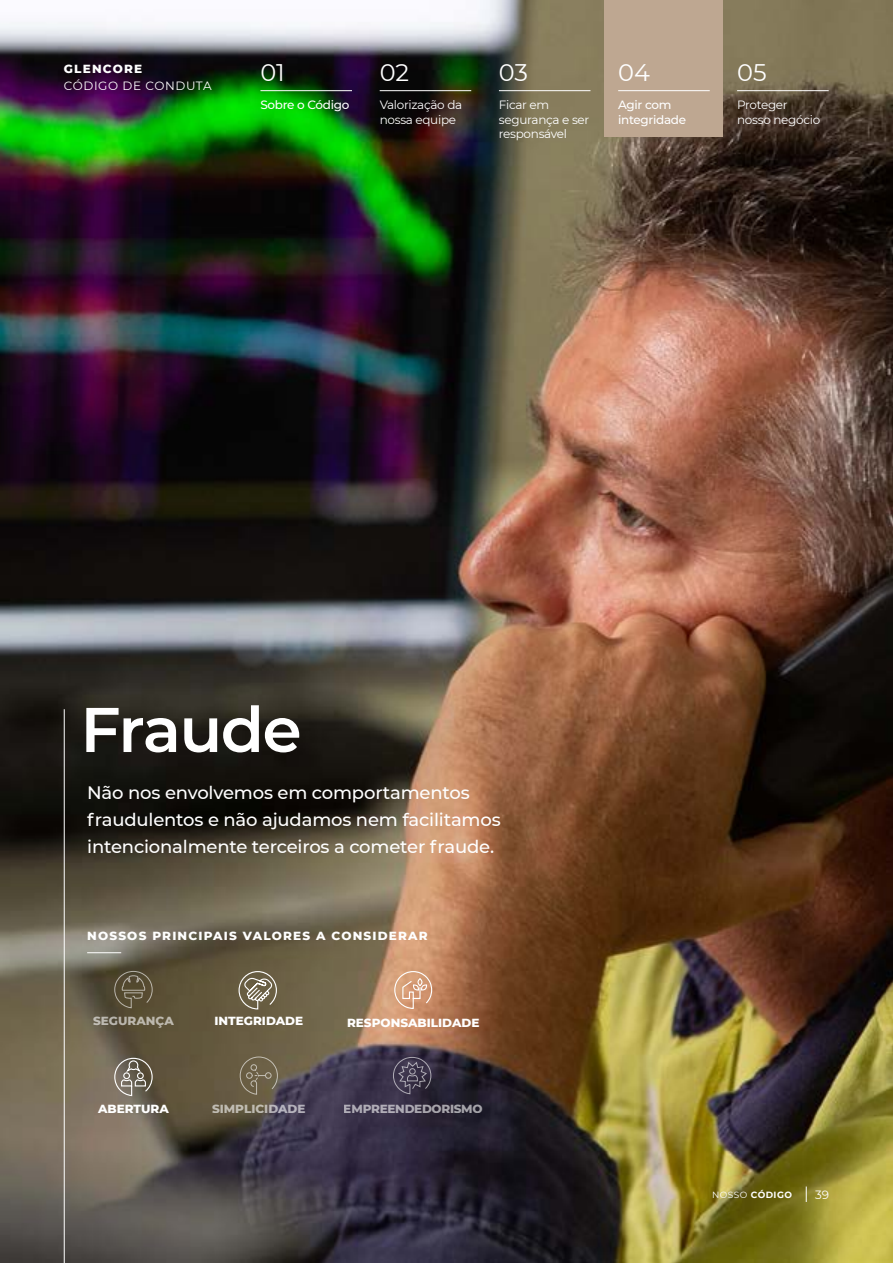
<style>
.page{position:relative;width:893px;height:1263px;background:#fff}
.page>*{position:absolute;margin:0;border:0;box-sizing:border-box;transform-origin:0 0}
.t1{font:600 63px "Montserrat";letter-spacing:-.025em;color:#fff}
.t2{font:24px "Montserrat";color:#fff}
.t3{font:500 18px/27px "Montserrat";letter-spacing:-.01em;color:#fff}
.t4{font:12px/14.4px "Montserrat";letter-spacing:-.025em;color:#fff}
.t5{font:800 12px "Montserrat";color:#fff}
.t6{font:800 12px "Montserrat";letter-spacing:.1em;color:#fff}
.t7{font:500 12px/14.4px "Montserrat";letter-spacing:-.025em;color:#fff}
.t8{font:800 12px "Montserrat";letter-spacing:-.025em;color:#fff}
.t9{font:12px "Montserrat";letter-spacing:.05em;color:#fff}
.t10{font:700 9px "Montserrat";letter-spacing:.05em;color:#fff}
.s1{font-weight:400}
</style>
<div class="page">
<img style="left:0;top:0;width:893px;height:1263px">
<svg style="left:239px;top:1056px;width:39px;height:39px"></svg>
<svg style="left:238px;top:970px;width:39px;height:40px"></svg>
<hr style="left:87px;top:952px;width:34px;height:1px;background:#fff">
<svg style="left:393px;top:1057px;width:39px;height:37px"></svg>
<svg style="left:394px;top:970px;width:39px;height:39px"></svg>
<svg style="left:114px;top:971px;width:39px;height:37px"></svg>
<svg style="left:114px;top:1057px;width:39px;height:40px"></svg>
<hr style="left:64px;top:709px;width:1px;height:554px;background:#fff">
<div style="left:604px;top:0;width:118px;height:136px;background:#bea791"></div>
<hr style="left:737px;top:90px;width:92px;height:1px;background:#fff">
<hr style="left:618px;top:90px;width:92px;height:1px;background:#fff">
<hr style="left:499px;top:90px;width:91px;height:1px;background:#fff">
<hr style="left:380px;top:90px;width:91px;height:1px;background:#fff">
<hr style="left:260px;top:90px;width:92px;height:1px;background:#fff">
<svg style="left:806px;top:1186px;width:1px;height:16px"></svg>
<p class="t6" style="left:64px;top:60px;width:80px">GLENCORE</p>
<p class="t9" style="left:64px;top:77px;width:149px">CÓDIGO DE CONDUTA</p>
<h2 class="t2" style="left:260px;top:56px;width:26px">01</h2>
<p class="t7" style="left:260px;top:97px;width:91px">Sobre o Código</p>
<h2 class="t2" style="left:380px;top:56px;width:31px">02</h2>
<p class="t4" style="left:380px;top:98px;width:84px">Valorização da nossa equipe</p>
<h2 class="t2" style="left:499px;top:56px;width:31px">03</h2>
<p class="t4" style="left:499px;top:98px;width:92px">Ficar em segurança e ser responsável</p>
<h2 class="t2" style="left:618px;top:56px;width:33px">04</h2>
<h2 class="t2" style="left:737px;top:56px;width:31px">05</h2>
<p class="t7" style="left:618px;top:97px;width:70px">Agir com integridade</p>
<p class="t4" style="left:737px;top:98px;width:85px">Proteger nosso negócio</p>
<h1 class="t1" style="left:80px;top:685px;width:223px">Fraude</h1>
<p class="t3" style="left:87px;top:779px;width:415px">Não nos envolvemos em comportamentos fraudulentos e não ajudamos nem facilitamos intencionalmente terceiros a cometer fraude.</p>
<p class="t6" style="left:87px;top:927px;width:342px">NOSSOS PRINCIPAIS VALORES A CONSIDERAR</p>
<p class="t5" style="left:93px;top:1012px;width:82px">SEGURANÇA</p>
<p class="t5" style="left:347px;top:1014px;width:134px">RESPONSABILIDADE</p>
<p class="t5" style="left:214px;top:1012px;width:90px">INTEGRIDADE</p>
<p class="t5" style="left:98px;top:1100px;width:72px">ABERTURA</p>
<p class="t5" style="left:212px;top:1099px;width:95px">SIMPLICIDADE</p>
<p class="t8" style="left:344px;top:1099px;width:140px">EMPREENDEDORISMO</p>
<p class="t10" style="left:712px;top:1188px;width:81px"><span class="s1">NOSSO</span> CÓDIGO</p>
<p class="t4" style="left:815px;top:1187px;width:16px">39</p>
</div>
